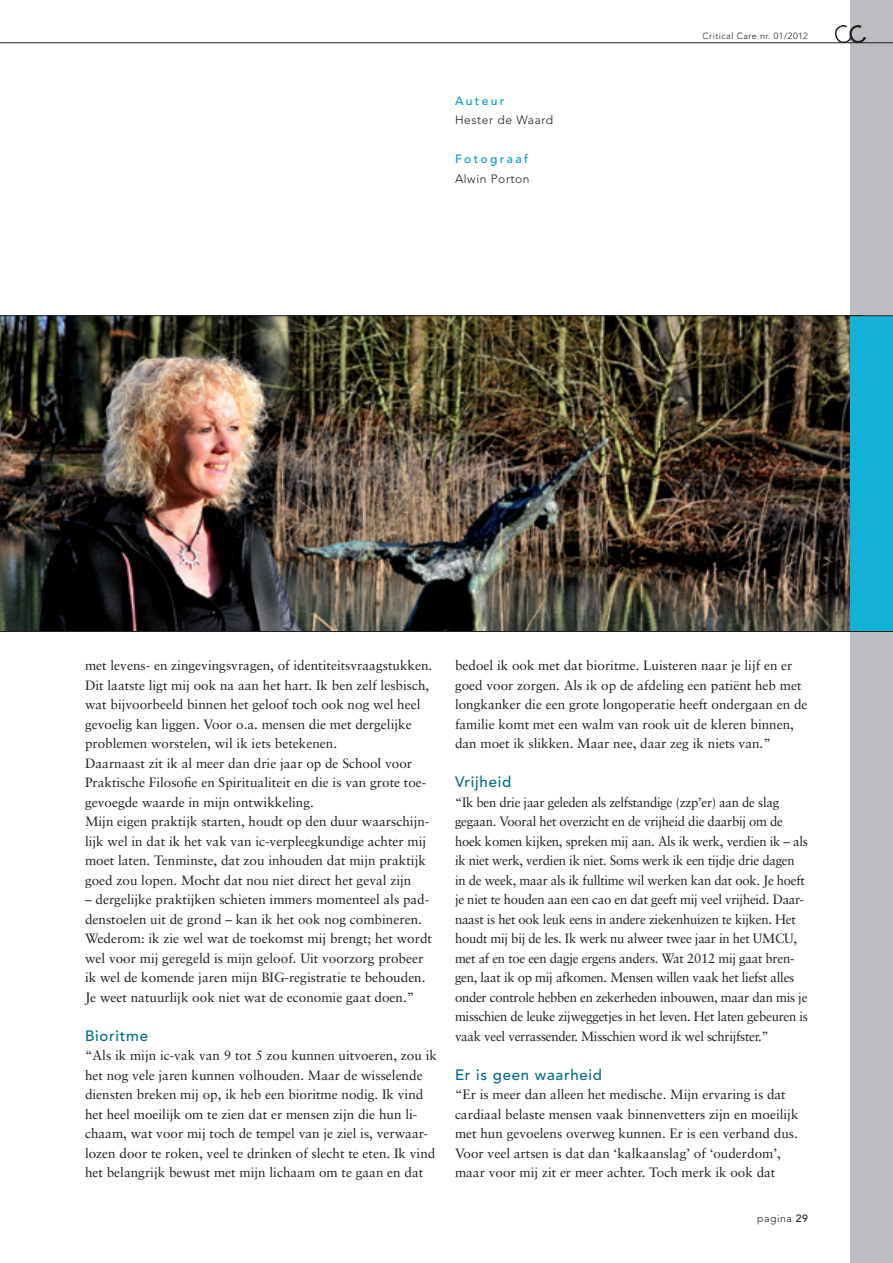
<style>
.page{position:relative;width:893px;height:1263px;background:#fff}
.page>*{position:absolute;margin:0;border:0;box-sizing:border-box;transform-origin:0 0}
._04_Tussenkop{font:500 15px "Avenir";letter-spacing:.05em;color:#006b8b}
.Standaard{font:13.5px/19.5px "Sabon";color:#231f20}
.Standaard-2{font:13.5px/19.5px "Sabon";letter-spacing:-.02em;color:#231f20}
._06_CV{font:300 12px "Avenir";letter-spacing:.05em;color:#231f20}
._06_Kopje_CV{font:500 12px "Avenir";letter-spacing:.2em;color:#009bc8}
.t1{font:300 10.5px "Avenir";letter-spacing:.05em;color:#231f20}
.t2{font:300 9px "Avenir";letter-spacing:.05em;color:#231f20}
.s1{font-weight:500}
</style>
<div class="page">
<div style="left:850px;top:0;width:43px;height:1263px;background:#bcbdc0"></div>
<img style="left:0;top:316px;width:850px;height:315px">
<div style="left:850px;top:316px;width:43px;height:315px;background:#14b1d6"></div>
<img style="left:836px;top:26px;width:29px;height:16px">
<hr style="left:0;top:42px;width:893px;height:1px;background:#231f20">
<hr style="left:0;top:315px;width:893px;height:1px;background:#231f20">
<hr style="left:0;top:631px;width:893px;height:1px;background:#231f20">
<p class="_06_Kopje_CV" style="left:455px;top:93px;width:51px">Auteur</p>
<p class="_06_CV" style="left:455px;top:113px;width:100px">Hester de Waard</p>
<p class="_06_Kopje_CV" style="left:455px;top:152px;width:75px">Fotograaf</p>
<p class="_06_CV" style="left:455px;top:171px;width:76px">Alwin Porton</p>
<p class="t2" style="left:702px;top:30px;width:107px">Critical Care nr. 01/2012</p>
<p class="Standaard" style="left:85px;top:655px;width:349px">met levens- en zingevingsvragen, of identiteitsvraagstukken.<br>Dit laatste ligt mij ook na aan het hart. Ik ben zelf lesbisch, wat bijvoorbeeld binnen het geloof toch ook nog wel heel gevoelig kan liggen. Voor o.a. mensen die met dergelijke problemen worstelen, wil ik iets betekenen.</p>
<p class="Standaard" style="left:85px;top:753px;width:343px">Daarnaast zit ik al meer dan drie jaar op de School voor<br>Praktische Filosofie en Spiritualiteit en die is van grote toe&shy;gevoegde waarde in mijn ontwikkeling.</p>
<p class="Standaard" style="left:85px;top:811px;width:346px">Mijn eigen praktijk starten, houdt op den duur waarschijn&shy;lijk wel in dat ik het vak van ic-verpleegkundige achter mij moet laten. Tenminste, dat zou inhouden dat mijn praktijk goed zou lopen. Mocht dat nou niet direct het geval zijn</p>
<p class="Standaard" style="left:85px;top:889px;width:349px">– dergelijke praktijken schieten immers momenteel als pad&shy;denstoelen uit de grond – kan ik het ook nog combineren.<br>Wederom: ik zie wel wat de toekomst mij brengt; het wordt wel voor mij geregeld is mijn geloof. Uit voorzorg probeer ik wel de komende jaren mijn BIG-registratie te behouden.<br>Je weet natuurlijk ook niet wat de economie gaat doen.”</p>
<p class="_04_Tussenkop" style="left:85px;top:1027px;width:65px">Bioritme</p>
<p class="Standaard" style="left:85px;top:1045px;width:353px">“Als ik mijn ic-vak van 9 tot 5 zou kunnen uitvoeren, zou ik het nog vele jaren kunnen volhouden. Maar de wisselende diensten breken mij op, ik heb een bioritme nodig. Ik vind het heel moeilijk om te zien dat er mensen zijn die hun li&shy;chaam, wat voor mij toch de tempel van je ziel is, verwaar&shy;lozen door te roken, veel te drinken of slecht te eten. Ik vind het belangrijk bewust met mijn lichaam om te gaan en dat</p>
<p class="Standaard" style="left:455px;top:655px;width:354px">bedoel ik ook met dat bioritme. Luisteren naar je lijf en er goed voor zorgen. Als ik op de afdeling een patiënt heb met longkanker die een grote longoperatie heeft ondergaan en de familie komt met een walm van rook uit de kleren binnen, dan moet ik slikken. Maar nee, daar zeg ik niets van.”</p>
<p class="_04_Tussenkop" style="left:455px;top:773px;width:58px">Vrijheid</p>
<p class="Standaard-2" style="left:455px;top:792px;width:354px">“Ik ben drie jaar geleden als zelfstandige (zzp’er) aan de slag gegaan. Vooral het overzicht en de vrijheid die daarbij om de hoek komen kijken, spreken mij aan. Als ik werk, verdien ik – als ik niet werk, verdien ik niet. Soms werk ik een tijdje drie dagen in de week, maar als ik fulltime wil werken kan dat ook. Je hoeft je niet te houden aan een cao en dat geeft mij veel vrijheid. Daar&shy;naast is het ook leuk eens in andere ziekenhuizen te kijken. Het houdt mij bij de les. Ik werk nu alweer twee jaar in het UMCU, met af en toe een dagje ergens anders. Wat 2012 mij gaat bren&shy;gen, laat ik op mij afkomen. Mensen willen vaak het liefst alles onder controle hebben en zekerheden inbouwen, maar dan mis je misschien de leuke zijweggetjes in het leven. Het laten gebeuren is vaak veel verrassender. Misschien word ik wel schrijfster.”</p>
<p class="_04_Tussenkop" style="left:455px;top:1066px;width:149px">Er is geen waarheid</p>
<p class="Standaard" style="left:455px;top:1084px;width:345px">“Er is meer dan alleen het medische. Mijn ervaring is dat cardiaal belaste mensen vaak binnenvetters zijn en moeilijk met hun gevoelens overweg kunnen. Er is een verband dus.<br>Voor veel artsen is dat dan ‘kalkaanslag’ of ‘ouderdom’, maar voor mij zit er meer achter. Toch merk ik ook dat</p>
<p class="t1" style="left:757px;top:1212px;width:52px">pagina <span class="s1">29</span></p>
</div>
